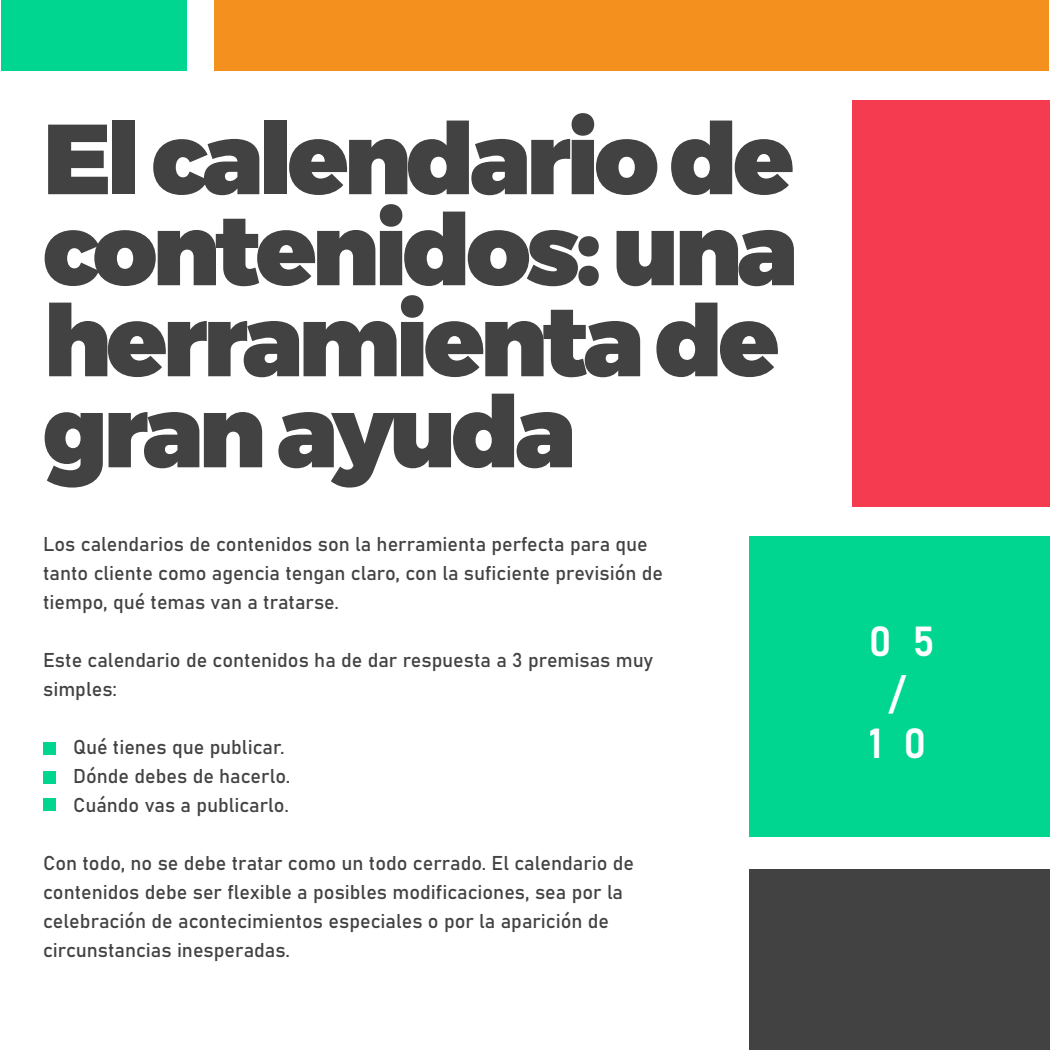
<style>
.page{position:relative;width:1050px;height:1050px;background:#fff}
.page>*{position:absolute;margin:0;border:0;box-sizing:border-box;transform-origin:0 0}
.t1{font:900 99.3px/91.1px "Montserrat";letter-spacing:-.05em;color:#424242}
.t2{font:41.4px "Bahnschrift";color:#fff}
.t3{font:19.8px/29px "Bahnschrift";color:#424242}
</style>
<div class="page">
<div style="left:749px;top:537px;width:300px;height:300px;background:#00d68f"></div>
<div style="left:749px;top:869px;width:300px;height:181px;background:#424242"></div>
<div style="left:852px;top:100px;width:197px;height:406px;background:#f53b4f"></div>
<div style="left:215px;top:0;width:834px;height:71px;background:#f4911e"></div>
<div style="left:1px;top:0;width:186px;height:71px;background:#00d68f"></div>
<div style="left:43px;top:743px;width:12px;height:12px;background:#00d68f"></div>
<div style="left:43px;top:771px;width:12px;height:12px;background:#00d68f"></div>
<div style="left:43px;top:798px;width:12px;height:12px;background:#00d68f"></div>
<h1 class="t1" style="left:43px;top:117px;width:756px">El calendario de contenidos: una herramienta de gran ayuda</h1>
<p class="t3" style="left:43px;top:528px;width:621px">Los calendarios de contenidos son la herramienta perfecta para que tanto cliente como agencia tengan claro, con la suficiente previsión de tiempo, qué temas van a tratarse.</p>
<p class="t3" style="left:43px;top:644px;width:611px">Este calendario de contenidos ha de dar respuesta a 3 premisas muy simples:</p>
<p class="t3" style="left:73px;top:731px;width:219px">Qué tienes que publicar.<br>Dónde debes de hacerlo.<br>Cuándo vas a publicarlo.</p>
<p class="t3" style="left:43px;top:847px;width:592px">Con todo, no se debe tratar como un todo cerrado. El calendario de contenidos debe ser flexible a posibles modificaciones, sea por la celebración de acontecimientos especiales o por la aparición de circunstancias inesperadas.</p>
<h2 class="t2" style="left:869px;top:610px;width:68px">0 5</h2>
<h2 class="t2" style="left:889px;top:662px;width:17px">/</h2>
<h2 class="t2" style="left:869px;top:712px;width:59px">1 0</h2>
</div>
